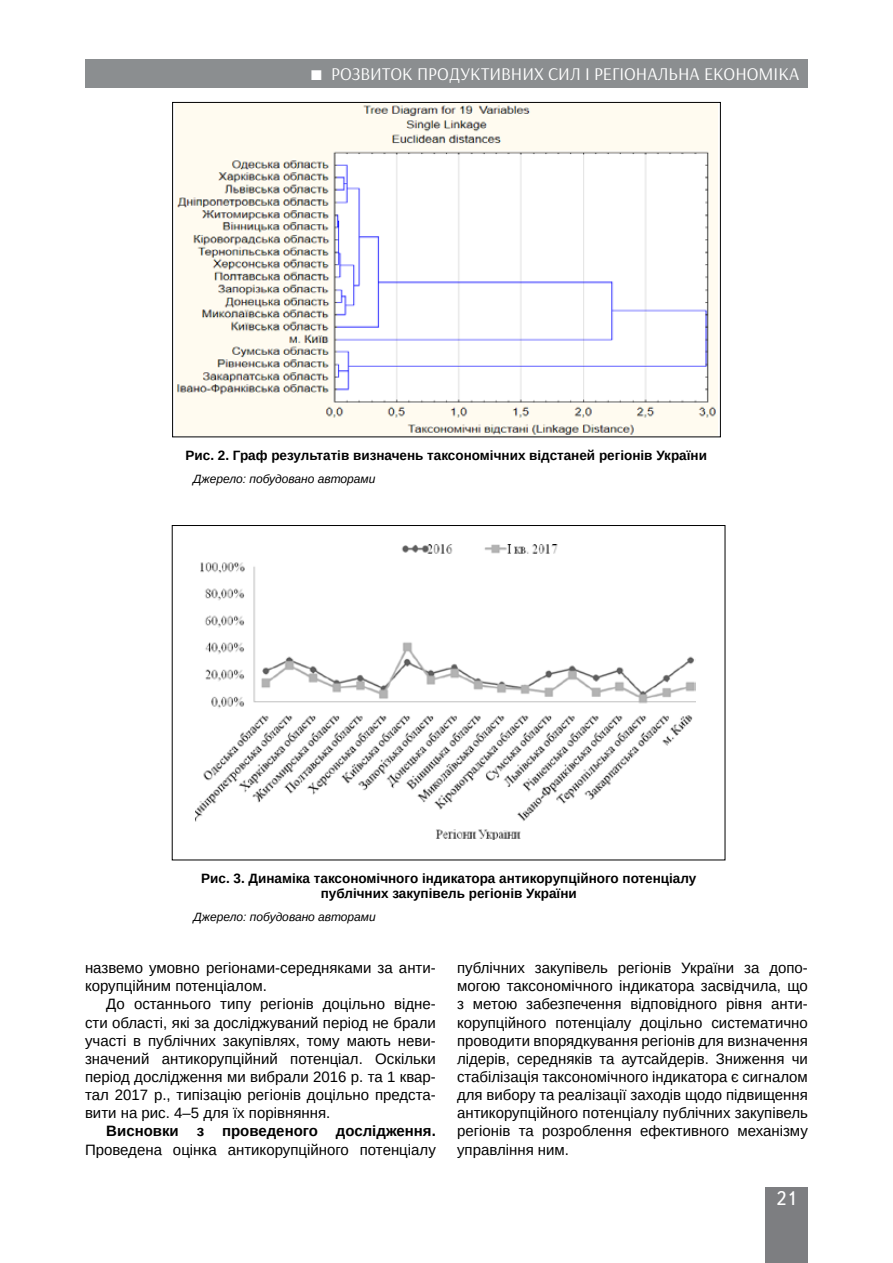
<style>
.page{position:relative;width:893px;height:1263px;background:#fff}
.page>*{position:absolute;margin:0;border:0;box-sizing:border-box;transform-origin:0 0}
.t1{font:19.5px "Ukrainian Text";color:#fff}
.t2{font:18px "Arsenal";color:#fff}
.t3{font:15px/18.1px "Arimo";color:#000;text-align:justify}
.t4{font:700 15px "Arimo";color:#000}
.t5{font:700 13.5px/15px "Arimo";color:#000;text-align:center}
.t6{font:italic 12px "Arimo";color:#000}
</style>
<div class="page">
<div style="left:765px;top:1187px;width:43px;height:76px;background:#7d7e81"></div>
<div style="left:85px;top:59px;width:723px;height:29px;background:#8b8e90"></div>
<img style="left:196px;top:544px;width:499px;height:295px">
<img style="left:175px;top:104px;width:543px;height:331px">
<p class="t2" style="left:331px;top:63px;width:470px">РОЗВИТОК ПРОДУКТИВНИХ СИЛ І РЕГІОНАЛЬНА ЕКОНОМІКА</p>
<p class="t5" style="left:186px;top:448px;width:523px">Рис. 2. Граф результатів визначень таксономічних відстаней регіонів України</p>
<p class="t6" style="left:193px;top:471px;width:184px">Джерело: побудовано авторами</p>
<p class="t5" style="left:201px;top:871px;width:497px">Рис. 3. Динаміка таксономічного індикатора антикорупційного потенціалу публічних закупівель регіонів України</p>
<p class="t6" style="left:193px;top:909px;width:184px">Джерело: побудовано авторами</p>
<p class="t3" style="left:85px;top:959px;width:352px">назвемо умовно регіонами-середняками за анти&shy;корупційним потенціалом.</p>
<p class="t3" style="left:85px;top:995px;width:352px;text-indent:21px">До останнього типу регіонів доцільно відне&shy;сти області, які за досліджуваний період не брали участі в публічних закупівлях, тому мають неви&shy;значений антикорупційний потенціал. Оскільки період дослідження ми вибрали 2016 р. та 1 квар&shy;тал 2017 р., типізацію регіонів доцільно предста&shy;вити на рис. 4–5 для їх порівняння.</p>
<p class="t4" style="left:106px;top:1121px;width:331px">Висновки з проведеного дослідження.</p>
<p class="t3" style="left:85px;top:1140px;width:352px">Проведена оцінка антикорупційного потенціалу</p>
<p class="t3" style="left:457px;top:959px;width:352px">публічних закупівель регіонів України за допо&shy;могою таксономічного індикатора засвідчила, що з метою забезпечення відповідного рівня анти&shy;корупційного потенціалу доцільно систематично проводити впорядкування регіонів для визначення лідерів, середняків та аутсайдерів. Зниження чи стабілізація таксономічного індикатора є сигналом для вибору та реалізації заходів щодо підвищення антикорупційного потенціалу публічних закупівель регіонів та розроблення ефективного механізму управління ним.</p>
<h1 class="t1" style="left:776px;top:1188px;width:22px">21</h1>
</div>
